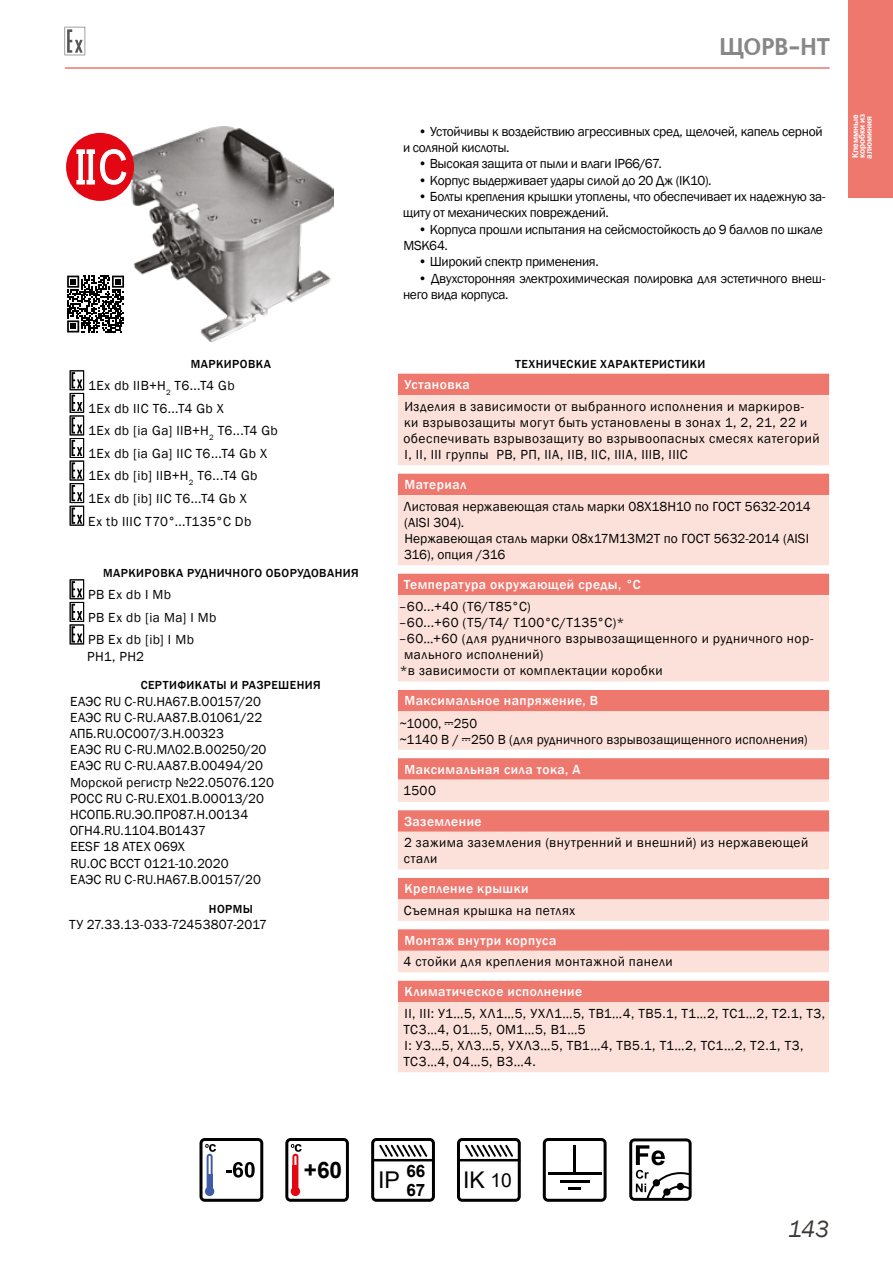
<style>
.page{position:relative;width:893px;height:1263px;background:#fff}
.page>*{position:absolute;margin:0;border:0;box-sizing:border-box;transform-origin:0 0}
.t1{font:24px "Free Set Bold Cyrillic";letter-spacing:-.01em;color:#878787;scale:.96 1}
.t2{font:italic 24px "Franklin Gothic";color:#3c3835}
.t3{font:23.1px "Arial";color:#000}
.t4{font:22.95px "Arial";color:#000}
.t5{font:700 22.65px "Arial";color:#000}
.t6{font:700 17.1px/18.9px "Arial";color:#000}
.t7{font:13.5px/16.2px "Franklin Gothic";letter-spacing:.015em;color:#000}
.t8{font:13.5px/16.2px "Franklin Gothic";letter-spacing:.035em;color:#000}
.t9{font:13.5px/16.4px "Franklin Gothic";letter-spacing:-.02em;color:#000}
.t10{font:500 13.5px/22.2px "Franklin Gothic";letter-spacing:.035em;color:#fff}
.t11{font:13.5px "Franklin Gothic";letter-spacing:-.025em;color:#000}
.t12{font:500 12px "Franklin Gothic";letter-spacing:.035em;color:#000}
.t13{font:700 8.25px/6.8px "Arial";color:#fff}
.s1{font-weight:400;color:#000}
.s2{font-family:"tok";font-weight:400;color:#000}
.s3{font-family:"tok"}
.s4{font-size:22.5px}
.s5{font-size:19.2px}
</style>
<div class="page">
<div style="left:848px;top:0;width:45px;height:197px;background:#ee776e"></div>
<svg style="left:65px;top:27px;width:20px;height:28px"></svg>
<hr style="left:65px;top:67px;width:764px;height:2px;background:#ee776e">
<img style="left:126px;top:126px;width:208px;height:215px">
<svg style="left:70px;top:370px;width:14px;height:156px"></svg>
<svg style="left:70px;top:579px;width:14px;height:65px"></svg>
<div style="left:398px;top:374px;width:431px;height:21px;background:#ee776e"></div>
<svg style="left:398px;top:395px;width:431px;height:677px;fill:#fce1da"></svg>
<div style="left:66px;top:133px;width:68px;height:68px;background:#e30613;border-radius:50%"></div>
<svg style="left:77px;top:149px;width:49px;height:36px"></svg>
<svg style="left:629px;top:1138px;width:63px;height:63px"></svg>
<div style="left:653px;top:1179px;width:7px;height:7px;background:#000;border-radius:50%"></div>
<div style="left:663px;top:1188px;width:7px;height:7px;background:#000;border-radius:50%"></div>
<svg style="left:543px;top:1138px;width:64px;height:64px"></svg>
<svg style="left:199px;top:1138px;width:64px;height:64px"></svg>
<svg style="left:285px;top:1138px;width:64px;height:64px"></svg>
<svg style="left:457px;top:1138px;width:64px;height:64px"></svg>
<svg style="left:371px;top:1138px;width:64px;height:64px"></svg>
<div style="left:64px;top:272px;width:63px;height:64px;background:#fff"></div>
<svg style="left:67px;top:276px;width:57px;height:57px"></svg>
<p class="t12" style="left:191px;top:356px;width:82px">МАРКИРОВКА</p>
<p class="t7" style="left:88px;top:375px;width:191px;line-height:22.5px">1Ex db IIB+H<sub>2</sub> T6...T4 Gb<br>1Ex db IIC T6...T4 Gb X<br>1Ex db [ia Ga] IIB+H<sub>2</sub> T6...T4 Gb<br>1Ex db [ia Ga] IIC T6...T4 Gb X<br>1Ex db [ib] IIB+H<sub>2</sub> T6...T4 Gb<br>1Ex db [ib] IIC T6...T4 Gb X<br>Ex tb IIIC T70°...T135°С Db</p>
<p class="t12" style="left:103px;top:565px;width:257px">МАРКИРОВКА РУДНИЧНОГО ОБОРУДОВАНИЯ</p>
<p class="t7" style="left:88px;top:584px;width:130px;line-height:22.5px">PB Ex db I Mb<br>PB Ex db [ia Ma] I Mb<br>PB Ex db [ib] I Mb</p>
<p class="t7" style="left:87px;top:648px;width:59px">РН1, РН2</p>
<p class="t12" style="left:141px;top:678px;width:181px">СЕРТИФИКАТЫ И РАЗРЕШЕНИЯ</p>
<p class="t7" style="left:70px;top:693px;width:206px">ЕАЭС RU C-RU.НА67.В.00157/20<br>ЕАЭС RU C-RU.AA87.В.01061/22<br>АПБ.RU.ОС007/3.Н.00323<br>ЕАЭС RU С-RU.МЛ02.В.00250/20<br>ЕАЭС RU C-RU.AA87.В.00494/20<br>Морской регистр №22.05076.120<br>РОСС RU С-RU.ЕХ01.В.00013/20<br>НСОПБ.RU.ЭО.ПР087.Н.00134<br>ОГН4.RU.1104.В01437<br>EESF 18 ATEX 069X<br>RU.OC ВССТ 0121-10.2020<br>ЕАЭС RU C-RU.НА67.В.00157/20</p>
<p class="t12" style="left:209px;top:901px;width:45px">НОРМЫ</p>
<p class="t7" style="left:69px;top:916px;width:199px">ТУ 27.33.13-033-72453807-2017</p>
<h1 class="t1" style="left:719px;top:33px;width:117px">ЩОРВ-НТ</h1>
<p class="t9" style="left:403px;top:123px;width:421px;text-indent:15px">• Устойчивы к воздействию агрессивных сред, щелочей, капель серной и соляной кислоты.</p>
<p class="t9" style="left:418px;top:156px;width:245px">• Высокая защита от пыли и влаги IP66/67.</p>
<p class="t11" style="left:418px;top:172px;width:295px">• Корпус выдерживает удары силой до 20 Дж (IK10).</p>
<p class="t9" style="left:403px;top:189px;width:424px;text-indent:15px">• Болты крепления крышки утоплены, что обеспечивает их надежную за&shy;щиту от механических повреждений.</p>
<p class="t9" style="left:403px;top:221px;width:421px;text-indent:15px">• Корпуса прошли испытания на сейсмостойкость до 9 баллов по шкале<br>MSK64.</p>
<p class="t9" style="left:418px;top:254px;width:182px">• Широкий спектр применения.</p>
<p class="t9" style="left:403px;top:270px;width:424px;text-indent:15px">• Двухсторонняя электрохимическая полировка для эстетичного внеш&shy;него вида корпуса.</p>
<p class="t13" style="left:852px;top:159px;width:47px;rotate:-90deg">Клеммные коробки из алюминия</p>
<p class="t12" style="left:515px;top:356px;width:192px">ТЕХНИЧЕСКИЕ ХАРАКТЕРИСТИКИ</p>
<p class="t10" style="left:404px;top:374px;width:67px">Установка</p>
<p class="t8" style="left:403px;top:398px;width:418px">Изделия в зависимости от выбранного исполнения и маркиров&shy;ки взрывозащиты могут быть установлены в зонах 1, 2, 21, 22 и обеспечивать взрывозащиту во взрывоопасных смесях категорий I, II, III группы РВ, РП, IIA, IIB, IIC, IIIA, IIIB, IIIC</p>
<p class="t10" style="left:404px;top:474px;width:63px">Материал</p>
<p class="t7" style="left:404px;top:498px;width:408px">Листовая нержавеющая сталь марки 08Х18Н10 по ГОСТ 5632-2014 (AISI 304).<br>Нержавеющая сталь марки 08х17М13М2Т по ГОСТ 5632-2014 (AISI 316), опция /316</p>
<p class="t10" style="left:404px;top:574px;width:238px">Температура окружающей среды, °С</p>
<p class="t7" style="left:399px;top:598px;width:134px">–60...+40 (Т6/Т85°С)</p>
<p class="t7" style="left:399px;top:614px;width:227px">–60...+60 (Т5/Т4/ Т100°С/Т135°С)*</p>
<p class="t8" style="left:399px;top:631px;width:416px">–60…+60 (для рудничного взрывозащищенного и рудничного нор-</p>
<p class="t8" style="left:404px;top:647px;width:141px">мального исполнений)</p>
<p class="t8" style="left:400px;top:663px;width:264px">*в зависимости от комплектации коробки</p>
<p class="t10" style="left:399px;top:690px;width:200px;text-indent:5px">Максимальное напряжение, В <span class="s1">~1000,</span> <span class="s2">A</span><span class="s1">250</span></p>
<p class="t7" style="left:399px;top:731px;width:410px">~1140 В / <span class="s3">A</span>250 В (для рудничного взрывозащищенного исполнения)</p>
<p class="t10" style="left:405px;top:758px;width:178px">Максимальная сила тока, А</p>
<p class="t7" style="left:403px;top:783px;width:35px">1500</p>
<p class="t10" style="left:404px;top:810px;width:79px">Заземление</p>
<p class="t7" style="left:404px;top:835px;width:406px">2 зажима заземления (внутренний и внешний) из нержавеющей стали</p>
<p class="t10" style="left:405px;top:878px;width:126px">Крепление крышки</p>
<p class="t8" style="left:404px;top:902px;width:173px">Съемная крышка на петлях</p>
<p class="t10" style="left:405px;top:929px;width:153px">Монтаж внутри корпуса</p>
<p class="t8" style="left:403px;top:954px;width:271px">4 стойки для крепления монтажной панели</p>
<p class="t10" style="left:405px;top:981px;width:179px">Климатическое исполнение</p>
<p class="t7" style="left:403px;top:1005px;width:423px">II, III: У1…5, ХЛ1…5, УХЛ1…5, ТВ1…4, ТВ5.1, Т1…2, ТС1…2, Т2.1, Т3, ТС3…4, О1…5, ОМ1…5, В1…5<br>I: У3…5, ХЛ3…5, УХЛ3…5, ТВ1…4, ТВ5.1, Т1…2, ТС1…2, Т2.1, Т3, ТС3…4, О4…5, В3…4.</p>
<h3 class="t5" style="left:304px;top:1154px;width:40px"><span class="s4">+</span>60</h3>
<h2 class="t3" style="left:378px;top:1164px;width:23px">IP</h2>
<p class="t6" style="left:406px;top:1162px;width:20px">66<br>67</p>
<h3 class="t4" style="left:463px;top:1164px;width:50px">IK <span class="s5">10</span></h3>
<h1 class="t2" style="left:788px;top:1214px;width:43px">143</h1>
</div>
